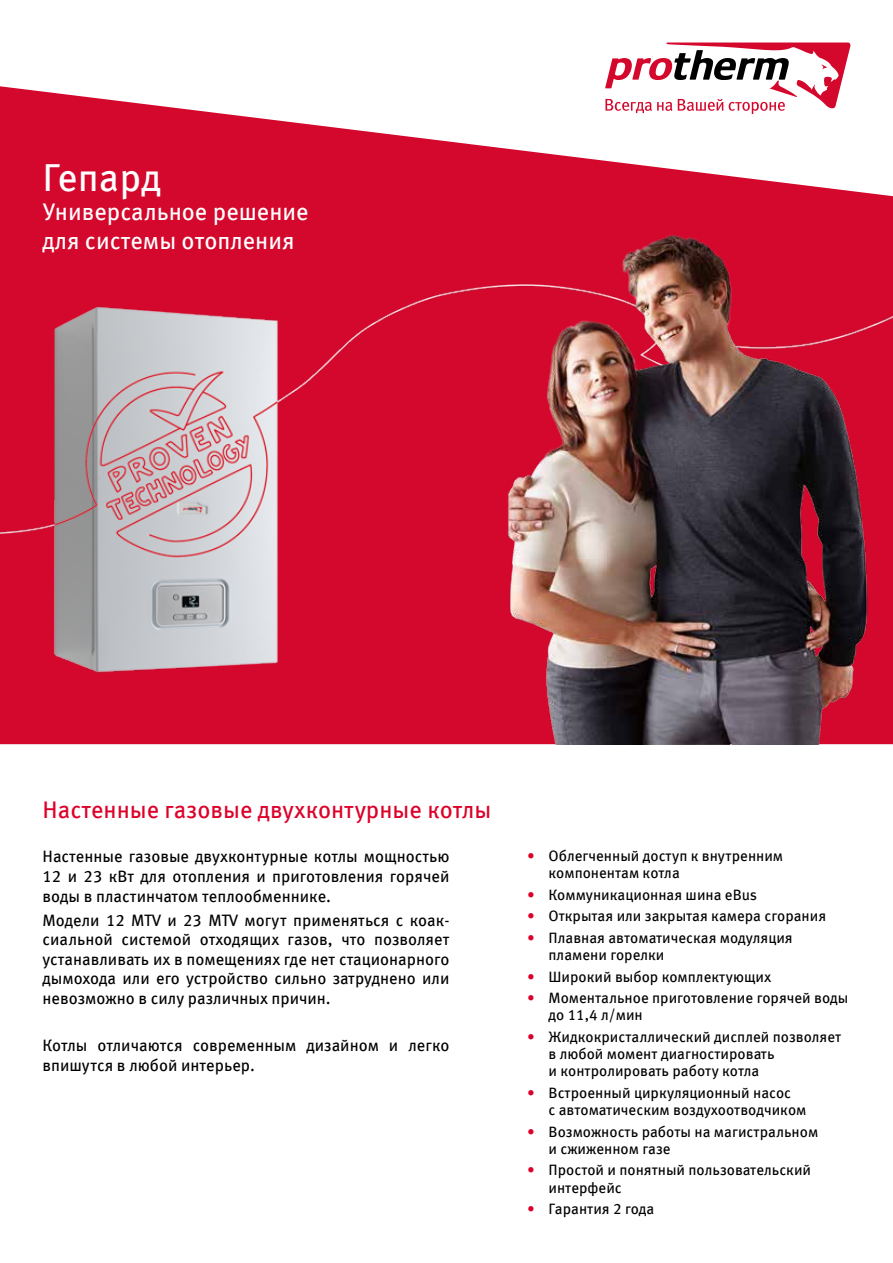
<style>
.page{position:relative;width:893px;height:1263px;background:#fff}
.page>*{position:absolute;margin:0;border:0;box-sizing:border-box;transform-origin:0 0}
.t1{font:39px "Meta Offc Pro";color:#fff}
.t2{font:24px/28.8px "Meta Offc Pro";color:#fff}
.t3{font:24px "Meta Offc Pro";color:#dd0029}
.t4{font:16.5px/19.5px "Meta Offc Pro";color:#000;text-align:justify}
.t5{font:15px/17.2px "Meta Offc Pro";color:#000}
.s1{color:#dd0029}
</style>
<div class="page">
<svg style="left:0;top:86px;width:893px;height:188px;fill:#d4082c"></svg>
<img style="left:0;top:274px;width:893px;height:470px">
<svg style="left:605px;top:43px;width:245px;height:71px"></svg>
<img style="left:501px;top:232px;width:373px;height:512px">
<h1 class="t1" style="left:43px;top:148px;width:120px">Гепард</h1>
<h2 class="t2" style="left:43px;top:195px;width:268px">Универсальное решение для системы отопления</h2>
<h2 class="t3" style="left:43px;top:791px;width:450px">Настенные газовые двухконтурные котлы</h2>
<p class="t4" style="left:43px;top:845px;width:408px">Настенные газовые двухконтурные котлы мощностью 12 и 23 кВт для отопления и приготовления горячей воды в пластинчатом теплообменнике.</p>
<p class="t4" style="left:43px;top:909px;width:408px">Модели 12 MTV и 23 MTV могут применяться с коак&shy;сиальной системой отходящих газов, что позволяет устанавливать их в помещениях где нет стационарного дымохода или его устройство сильно затруднено или невозможно в силу различных причин.</p>
<p class="t4" style="left:43px;top:1035px;width:408px">Котлы отличаются современным дизайном и легко впишутся в любой интерьер.</p>
<p class="t5" style="left:548px;top:846px;width:236px;text-indent:-21px"><span class="s1">•</span> Облегченный доступ к внутренним компонентам котла</p>
<p class="t5" style="left:527px;top:885px;width:231px"><span class="s1">•</span> Коммуникационная шина eBus</p>
<p class="t5" style="left:527px;top:906px;width:300px"><span class="s1">•</span> Открытая или закрытая камера сгорания</p>
<p class="t5" style="left:548px;top:928px;width:246px;text-indent:-21px"><span class="s1">•</span> Плавная автоматическая модуляция пламени горелки</p>
<p class="t5" style="left:527px;top:967px;width:245px"><span class="s1">•</span> Широкий выбор комплектующих</p>
<p class="t5" style="left:548px;top:988px;width:301px;text-indent:-21px"><span class="s1">•</span> Моментальное приготовление горячей воды до 11,4 л/мин</p>
<p class="t5" style="left:548px;top:1027px;width:294px;text-indent:-21px"><span class="s1">•</span> Жидкокристаллический дисплей позволяет в любой момент диагностировать<br>и контролировать работу котла</p>
<p class="t5" style="left:548px;top:1083px;width:259px;text-indent:-21px"><span class="s1">•</span> Встроенный циркуляционный насос<br>с автоматическим воздухоотводчиком</p>
<p class="t5" style="left:548px;top:1122px;width:271px;text-indent:-21px"><span class="s1">•</span> Возможность работы на магистральном и сжиженном газе</p>
<p class="t5" style="left:548px;top:1160px;width:264px;text-indent:-21px"><span class="s1">•</span> Простой и понятный пользовательский интерфейс</p>
<p class="t5" style="left:527px;top:1199px;width:129px"><span class="s1">•</span> Гарантия 2 года</p>
</div>
